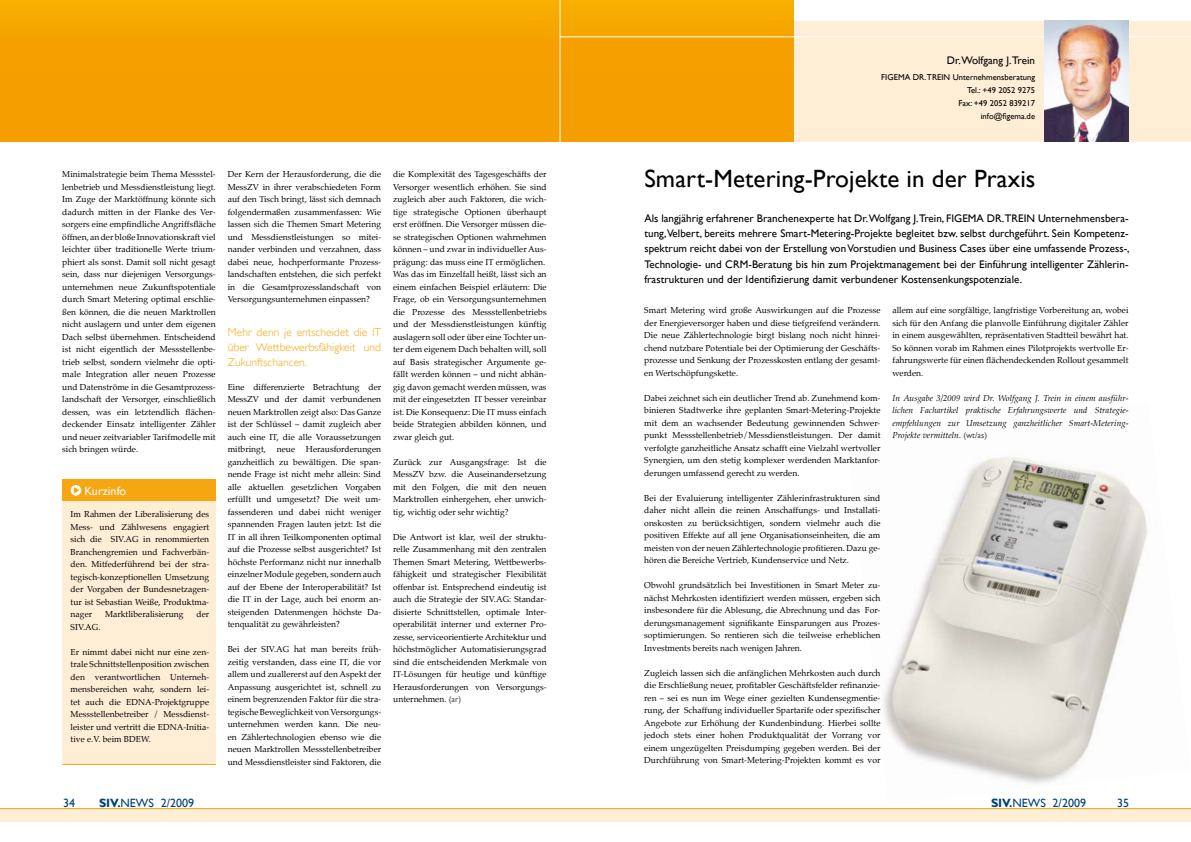
<style>
.page{position:relative;width:1191px;height:842px;background:#fff}
.page>*{position:absolute;margin:0;border:0;box-sizing:border-box;transform-origin:0 0}
.t1{font:25px "Gill Sans";letter-spacing:.005em;color:#000}
.t2{font:12px "Gill Sans";color:#004178}
.t3{font:12px "Gill Sans";letter-spacing:.005em;color:#fff}
.t4{font:300 11.5px/15px "Gill Sans";letter-spacing:.005em;color:#f6a610;text-align:justify}
.t5{font:11px/15px "Gill Sans";letter-spacing:.005em;color:#000;text-align:justify}
.t6{font:11px "Gill Sans";letter-spacing:.005em;color:#000}
.t7{font:8.5px/12.5px "Palatino";letter-spacing:.005em;color:#000;text-align:justify}
.t8{font:italic 8.5px/12.5px "Palatino";letter-spacing:.005em;color:#000;text-align:justify}
.t9{font:8.5px/13px "Gill Sans";letter-spacing:.005em;color:#000;text-align:right}
.s1{font-family:"Gill Sans";color:#4b4b4d}
.s2{font-family:"Gill Sans";font-style:normal;color:#4b4b4d}
.s3{font-weight:700}
</style>
<div class="page">
<div style="left:681px;top:21px;width:510px;height:120px;background:#ffeed6"></div>
<div style="left:0;top:0;width:793px;height:141px;background:linear-gradient(to right,#f5a100,#f5a101)"></div>
<hr style="left:560px;top:36px;width:631px;height:1px;background:#fff">
<hr style="left:559px;top:0;width:1px;height:842px;background:#fff">
<div style="left:0;top:808px;width:1191px;height:13px;background:#ffeed6"></div>
<hr style="left:0;top:808px;width:1191px;height:1px;background:#f6a610">
<div style="left:62px;top:497px;width:154px;height:267px;background:#ffeed6"></div>
<div style="left:62px;top:479px;width:154px;height:21px;background:#f6a610"></div>
<hr style="left:62px;top:764px;width:154px;height:1px;background:#f6a610">
<div style="left:71px;top:485px;width:10px;height:11px;background:#fff;border-radius:50%"></div>
<svg style="left:74px;top:487px;width:5px;height:6px"></svg>
<img style="left:883px;top:456px;width:265px;height:328px">
<img style="left:1044px;top:21px;width:84px;height:120px">
<p class="t7" style="left:62px;top:168px;width:155px">Minimalstrategie beim Thema Messstel&shy;lenbetrieb und Messdienstleistung liegt.<br>Im Zuge der Marktöffnung könnte sich dadurch mitten in der Flanke des Ver&shy;sorgers eine empfindliche Angriffsfläche öffnen, an der bloße Innovationskraft viel leichter über traditionelle Werte trium&shy;phiert als sonst. Damit soll nicht gesagt sein, dass nur diejenigen Versorgungs&shy;unternehmen neue Zukunftspotentiale durch Smart Metering optimal erschlie&shy;ßen können, die die neuen Marktrollen nicht auslagern und unter dem eigenen Dach selbst übernehmen. Entscheidend ist nicht eigentlich der Messstellenbe&shy;trieb selbst, sondern vielmehr die opti&shy;male Integration aller neuen Prozesse und Datenströme in die Gesamtprozess&shy;landschaft der Versorger, einschließlich dessen, was ein letztendlich flächen&shy;deckender Einsatz intelligenter Zähler und neuer zeitvariabler Tarifmodelle mit sich bringen würde.</p>
<p class="t7" style="left:228px;top:168px;width:155px">Der Kern der Herausforderung, die die MessZV in ihrer verabschiedeten Form auf den Tisch bringt, lässt sich demnach folgendermaßen zusammenfassen: Wie lassen sich die Themen Smart Metering und Messdienstleistungen so mitei&shy;nander verbinden und verzahnen, dass dabei neue, hochperformante Prozess&shy;landschaften entstehen, die sich perfekt in die Gesamtprozesslandschaft von Versorgungsunternehmen einpassen?</p>
<h3 class="t4" style="left:228px;top:324px;width:155px">Mehr denn je entscheidet die IT über Wettbewerbsfähigkeit und Zukunftschancen.</h3>
<p class="t7" style="left:228px;top:380px;width:155px">Eine differenzierte Betrachtung der MessZV und der damit verbundenen neuen Marktrollen zeigt also: Das Ganze ist der Schlüssel – damit zugleich aber auch eine IT, die alle Voraussetzungen mitbringt,</p>
<p class="t7" style="left:228px;top:443px;width:155px;text-indent:78px">Herausforderungen ganzheitlich zu bewältigen. Die span&shy;nende Frage ist nicht mehr allein: Sind alle aktuellen gesetzlichen Vorgaben erfüllt und umgesetzt? Die weit um&shy;fassenderen und dabei nicht weniger spannenden Fragen lauten jetzt: Ist die IT in all ihren Teilkomponenten optimal auf die Prozesse selbst ausgerichtet? Ist höchste Performanz nicht nur innerhalb einzelner Module gegeben, sondern auch auf der Ebene der Interoperabilität? Ist die IT in der Lage, auch bei enorm an&shy;steigenden Datenmengen höchste Da&shy;tenqualität zu gewährleisten?</p>
<p class="t7" style="left:228px;top:643px;width:155px">Bei der SIV.AG hat man bereits früh&shy;zeitig verstanden, dass eine IT, die vor allem und zuallererst auf den Aspekt der Anpassung ausgerichtet ist, schnell zu einem begrenzenden Faktor für die stra&shy;tegische Beweglichkeit von Versorgungs&shy;unternehmen werden kann. Die neu&shy;en Zählertechnologien ebenso wie die neuen Marktrollen Messstellenbetreiber und Messdienstleister sind Faktoren, die</p>
<p class="t7" style="left:277px;top:443px;width:20px">neue</p>
<h2 class="t3" style="left:85px;top:484px;width:43px">Kurzinfo</h2>
<p class="t7" style="left:71px;top:508px;width:140px">Im Rahmen der Liberalisierung des Mess- und Zählwesens engagiert sich die SIV.AG in renommierten Branchengremien und Fachverbän&shy;den. Mitfederführend bei der stra&shy;tegisch-konzeptionellen Umsetzung der Vorgaben der Bundesnetzagen&shy;tur ist Sebastian Weiße, Produktma&shy;nager</p>
<p class="t7" style="left:105px;top:608px;width:80px">Marktliberalisierung</p>
<p class="t7" style="left:196px;top:608px;width:14px">der</p>
<p class="t7" style="left:71px;top:620px;width:31px">SIV.AG.</p>
<p class="t7" style="left:71px;top:645px;width:140px">Er nimmt dabei nicht nur eine zen&shy;trale Schnittstellenposition zwischen den verantwortlichen Unterneh&shy;mensbereichen wahr, sondern lei&shy;tet auch die EDNA-Projektgruppe Messstellenbetreiber / Messdienst&shy;leister und vertritt die EDNA-Initia&shy;tive e.V. beim BDEW.</p>
<p class="t7" style="left:393px;top:168px;width:155px;text-align:left">die Komplexität des Tagesgeschäfts der Versorger wesentlich erhöhen. Sie sind zugleich aber auch Faktoren, die wich&shy;tige strategische Optionen überhaupt erst eröffnen. Die Versorger müssen die&shy;se strategischen Optionen wahrnehmen können – und zwar in individueller Aus&shy;prägung: das muss eine IT ermöglichen.<br>Was das im Einzelfall heißt, lässt sich an einem einfachen Beispiel erläutern: Die Frage, ob ein Versorgungsunternehmen die Prozesse des Messstellenbetriebs und der Messdienstleistungen künftig auslagern soll oder über eine Tochter un&shy;ter dem eigenem Dach behalten will, soll auf Basis strategischer Argumente ge&shy;fällt werden können – und nicht abhän&shy;gig davon gemacht werden müssen, was mit der eingesetzten IT besser vereinbar ist. Die Konsequenz: Die IT muss einfach beide Strategien abbilden können, und zwar gleich gut.</p>
<p class="t7" style="left:393px;top:456px;width:155px">Zurück zur Ausgangsfrage: Ist die MessZV bzw. die Auseinandersetzung mit den Folgen, die mit den neuen Marktrollen einhergehen, eher unwich&shy;tig, wichtig oder sehr wichtig?</p>
<p class="t7" style="left:393px;top:531px;width:155px">Die Antwort ist klar, weil der struktu&shy;relle Zusammenhang mit den zentralen Themen Smart Metering, Wettbewerbs&shy;fähigkeit und strategischer Flexibilität offenbar ist. Entsprechend eindeutig ist auch die Strategie der SIV.AG: Standar&shy;disierte Schnittstellen, optimale Inter&shy;operabilität interner und externer Pro&shy;zesse, serviceorientierte Architektur und höchstmöglicher Automatisierungsgrad sind die entscheidenden Merkmale von IT-Lösungen für heutige und künftige Herausforderungen von Versorgungs&shy;unternehmen. <span class="s1">(ar)</span></p>
<p class="t6" style="left:946px;top:54px;width:90px">Dr. Wolfgang J. Trein</p>
<p class="t9" style="left:881px;top:71px;width:155px">FIGEMA DR. TREIN Unternehmensberatung<br>Tel.: +49 2052 9275<br>Fax: +49 2052 839217<br>info@figema.de</p>
<h1 class="t1" style="left:644px;top:165px;width:393px">Smart-Metering-Projekte in der Praxis</h1>
<p class="t5" style="left:644px;top:211px;width:487px">Als langjährig erfahrener Branchenexperte hat Dr.Wolfgang J.Trein, FIGEMA DR.TREIN Unternehmensbera&shy;tung,Velbert, bereits mehrere Smart-Metering-Projekte begleitet bzw. selbst durchgeführt. Sein Kompetenz&shy;spektrum reicht dabei von der Erstellung von Vorstudien und Business Cases über eine umfassende Prozess-, Technologie- und CRM-Beratung bis hin zum Projektmanagement bei der Einführung intelligenter Zählerin&shy;frastrukturen und der Identifizierung damit verbundener Kostensenkungspotenziale.</p>
<p class="t7" style="left:644px;top:304px;width:238px">Smart Metering wird große Auswirkungen auf die Prozesse der Energieversorger haben und diese tiefgreifend verändern.<br>Die neue Zählertechnologie birgt bislang noch nicht hinrei&shy;chend nutzbare Potentiale bei der Optimierung der Geschäfts&shy;prozesse und Senkung der Prozesskosten entlang der gesamt&shy;en Wertschöpfungskette.</p>
<p class="t7" style="left:644px;top:391px;width:238px">Dabei zeichnet sich ein deutlicher Trend ab. Zunehmend kom&shy;binieren Stadtwerke ihre geplanten Smart-Metering-Projekte mit dem an wachsender Bedeutung gewinnenden Schwer&shy;punkt Messstellenbetrieb/Messdienstleistungen. Der damit verfolgte ganzheitliche Ansatz schafft eine Vielzahl wertvoller Synergien, um den stetig komplexer werdenden Marktanfor&shy;derungen umfassend gerecht zu werden.</p>
<p class="t7" style="left:644px;top:491px;width:238px">Bei der Evaluierung intelligenter Zählerinfrastrukturen sind daher nicht allein die reinen Anschaffungs- und Installati&shy;onskosten zu berücksichtigen, sondern vielmehr auch die positiven Effekte auf all jene Organisationseinheiten, die am meisten von der neuen Zählertechnologie profitieren. Dazu ge&shy;hören die Bereiche Vertrieb, Kundenservice und Netz.</p>
<p class="t7" style="left:644px;top:579px;width:238px">Obwohl grundsätzlich bei Investitionen in Smart Meter zu&shy;nächst Mehrkosten identifiziert werden müssen, ergeben sich insbesondere für die Ablesung, die Abrechnung und das For&shy;derungsmanagement signifikante Einsparungen aus Prozes&shy;soptimierungen. So rentieren sich die teilweise erheblichen Investments bereits nach wenigen Jahren.</p>
<p class="t7" style="left:644px;top:666px;width:238px">Zugleich lassen sich die anfänglichen Mehrkosten auch durch die Erschließung neuer, profitabler Geschäftsfelder refinanzie&shy;ren – sei es nun im Wege einer gezielten Kundensegmentie&shy;rung, der Schaffung individueller Spartarife oder spezifischer Angebote zur Erhöhung der Kundenbindung. Hierbei sollte jedoch stets einer hohen Produktqualität der Vorrang vor einem ungezügelten Preisdumping gegeben werden. Bei der Durchführung von Smart-Metering-Projekten kommt es vor</p>
<p class="t7" style="left:892px;top:304px;width:238px">allem auf eine sorgfältige, langfristige Vorbereitung an, wobei sich für den Anfang die planvolle Einführung digitaler Zähler in einem ausgewählten, repräsentativen Stadtteil bewährt hat.<br>So können vorab im Rahmen eines Pilotprojekts wertvolle Er&shy;fahrungswerte für einen flächendeckenden Rollout gesammelt werden.</p>
<p class="t8" style="left:892px;top:392px;width:238px">In Ausgabe 3/2009 wird Dr. Wolfgang J. Trein in einem ausführ&shy;lichen Fachartikel praktische Erfahrungswerte und Strategie&shy;empfehlungen zur Umsetzung ganzheitlicher Smart-Metering-Projekte vermitteln. <span class="s2">(wt/as)</span></p>
<h2 class="t2" style="left:63px;top:795px;width:13px">34</h2>
<h2 class="t2" style="left:99px;top:795px;width:96px"><span class="s3">SIV.</span>NEWS 2/2009</h2>
<h2 class="t2" style="left:991px;top:795px;width:96px"><span class="s3">SIV.</span>NEWS 2/2009</h2>
<h2 class="t2" style="left:1117px;top:795px;width:13px">35</h2>
</div>
